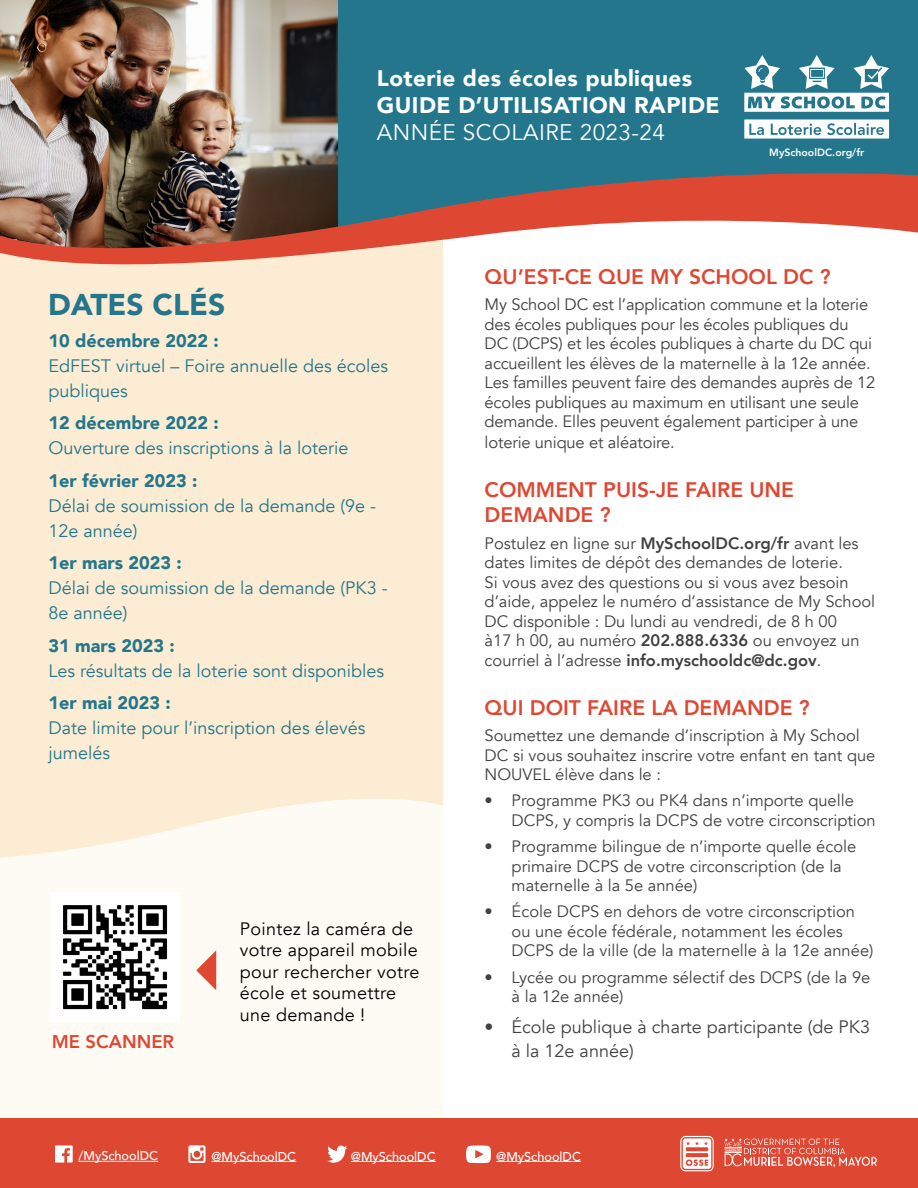
<style>
.page{position:relative;width:918px;height:1188px;background:#fff}
.page>*{position:absolute;margin:0;border:0;box-sizing:border-box;transform-origin:0 0}
.t1{font:900 30px "Avenir";color:#23768b}
.t2{font:900 22.5px/27px "Avenir";letter-spacing:.02em;color:#fff}
.t3{font:22.5px "Avenir";letter-spacing:.02em;color:#fff}
.t4{font:800 21px/25.2px "Avenir";color:#de4833}
.t5{font:800 18.45px "Avenir";color:#de4833}
.t6{font:18px/25px "Avenir";color:#23768b}
.t7{font:18px/21.6px "Avenir";letter-spacing:.015em;color:#000}
.t8{font:900 18px "Avenir";color:#23768b}
.t9{font:18px/24px "Avenir";color:#414042}
.t10{font:16.5px/19.5px "Avenir";color:#414042}
.t11{font:500 12.75px "Avenir";color:#fff}
.t12{font:800 10.5px "Avenir";color:#fff}
.s1{font-weight:800}
</style>
<div class="page">
<div style="left:0;top:178px;width:443px;height:1010px;background:#fbecd3"></div>
<svg style="left:0;top:798px;width:443px;height:321px;background:#fdf9f1"></svg>
<div style="left:338px;top:0;width:580px;height:157px;background:#23768b"></div>
<div style="left:0;top:1119px;width:918px;height:69px;background:#de4833"></div>
<svg style="left:680px;top:1136px;width:34px;height:35px"></svg>
<svg style="left:725px;top:1138px;width:152px;height:29px"></svg>
<svg style="left:196px;top:950px;width:20px;height:40px"></svg>
<img style="left:50px;top:893px;width:129px;height:129px">
<hr style="left:211px;top:1161px;width:85px;height:1px;background:#fff">
<svg style="left:188px;top:1145px;width:18px;height:18px"></svg>
<hr style="left:351px;top:1161px;width:85px;height:1px;background:#fff">
<svg style="left:328px;top:1146px;width:19px;height:17px"></svg>
<hr style="left:79px;top:1161px;width:79px;height:1px;background:#fff">
<svg style="left:55px;top:1145px;width:17px;height:18px"></svg>
<hr style="left:496px;top:1161px;width:85px;height:1px;background:#fff">
<svg style="left:466px;top:1146px;width:25px;height:17px"></svg>
<img style="left:0;top:0;width:338px;height:157px">
<svg style="left:0;top:157px;width:918px;height:108px"></svg>
<svg style="left:744px;top:55px;width:145px;height:57px"></svg>
<svg style="left:744px;top:119px;width:145px;height:20px"></svg>
<h2 class="t2" style="left:377px;top:64px;width:344px">Loterie des écoles publiques<br>GUIDE D’UTILISATION RAPIDE</h2>
<h2 class="t3" style="left:377px;top:119px;width:290px">ANNÉE SCOLAIRE 2023-24</h2>
<p class="t12" style="left:769px;top:144px;width:96px">MySchoolDC.org/fr</p>
<h1 class="t1" style="left:48px;top:279px;width:179px">DATES CLÉS</h1>
<p class="t8" style="left:48px;top:325px;width:172px">10 décembre 2022 :</p>
<p class="t6" style="left:48px;top:354px;width:341px">EdFEST virtuel – Foire annuelle des écoles publiques</p>
<p class="t8" style="left:48px;top:408px;width:172px">12 décembre 2022 :</p>
<p class="t6" style="left:48px;top:436px;width:301px">Ouverture des inscriptions à la loterie</p>
<p class="t8" style="left:48px;top:465px;width:150px">1er février 2023 :</p>
<p class="t6" style="left:48px;top:493px;width:329px">Délai de soumission de la demande (9e -<br>12e année)</p>
<p class="t8" style="left:48px;top:548px;width:135px">1er mars 2023 :</p>
<p class="t6" style="left:48px;top:576px;width:341px">Délai de soumission de la demande (PK3 -<br>8e année)</p>
<p class="t8" style="left:48px;top:630px;width:128px">31 mars 2023 :</p>
<p class="t6" style="left:48px;top:658px;width:337px">Les résultats de la loterie sont disponibles</p>
<p class="t8" style="left:48px;top:687px;width:124px">1er mai 2023 :</p>
<p class="t6" style="left:48px;top:716px;width:318px">Date limite pour l’inscription des élevés jumelés</p>
<p class="t5" style="left:52px;top:1027px;width:124px">ME SCANNER</p>
<p class="t7" style="left:240px;top:918px;width:181px">Pointez la caméra de votre appareil mobile pour rechercher votre école et soumettre une demande !</p>
<p class="t4" style="left:485px;top:264px;width:348px">QU’EST-CE QUE MY SCHOOL DC ?</p>
<p class="t10" style="left:485px;top:295px;width:392px">My School DC est l’application commune et la loterie des écoles publiques pour les écoles publiques du DC (DCPS) et les écoles publiques à charte du DC qui accueillent les élèves de la maternelle à la 12e année.<br>Les familles peuvent faire des demandes auprès de 12 écoles publiques au maximum en utilisant une seule demande. Elles peuvent également participer à une</p>
<p class="t10" style="left:485px;top:433px;width:192px">loterie unique et aléatoire.</p>
<p class="t4" style="left:485px;top:477px;width:311px">COMMENT PUIS-JE FAIRE UNE<br>DEMANDE ?</p>
<p class="t10" style="left:485px;top:534px;width:392px">Postulez en ligne sur <span class="s1">MySchoolDC.org/fr</span> avant les dates limites de dépôt des demandes de loterie.<br>Si vous avez des questions ou si vous avez besoin d’aide, appelez le numéro d’assistance de My School DC disponible : Du lundi au vendredi, de 8 h 00<br>à17 h 00, au numéro <span class="s1">202.888.6336</span> ou envoyez un courriel à l’adresse <span class="s1">info.myschooldc@dc.gov</span>.</p>
<p class="t4" style="left:485px;top:695px;width:327px">QUI DOIT FAIRE LA DEMANDE ?</p>
<p class="t10" style="left:485px;top:726px;width:392px">Soumettez une demande d’inscription à My School<br>DC si vous souhaitez inscrire votre enfant en tant que<br>NOUVEL élève dans le :</p>
<p class="t10" style="left:512px;top:791px;width:366px;text-indent:-27px">• Programme PK3 ou PK4 dans n’importe quelle<br>DCPS, y compris la DCPS de votre circonscription</p>
<p class="t10" style="left:512px;top:837px;width:346px;text-indent:-27px">• Programme bilingue de n’importe quelle école primaire DCPS de votre circonscription (de la maternelle à la 5e année)</p>
<p class="t10" style="left:512px;top:902px;width:363px;text-indent:-27px">• École DCPS en dehors de votre circonscription ou une école fédérale, notamment les écoles<br>DCPS de la ville (de la maternelle à la 12e année)</p>
<p class="t10" style="left:512px;top:967px;width:360px;text-indent:-27px">• Lycée ou programme sélectif des DCPS (de la 9e à la 12e année)</p>
<p class="t9" style="left:512px;top:1015px;width:360px;text-indent:-27px">• École publique à charte participante (de PK3 à la 12e année)</p>
<p class="t11" style="left:79px;top:1145px;width:81px">/MySchoolDC</p>
<p class="t11" style="left:211px;top:1145px;width:86px">@MySchoolDC</p>
<p class="t11" style="left:351px;top:1145px;width:86px">@MySchoolDC</p>
<p class="t11" style="left:496px;top:1145px;width:86px">@MySchoolDC</p>
</div>
